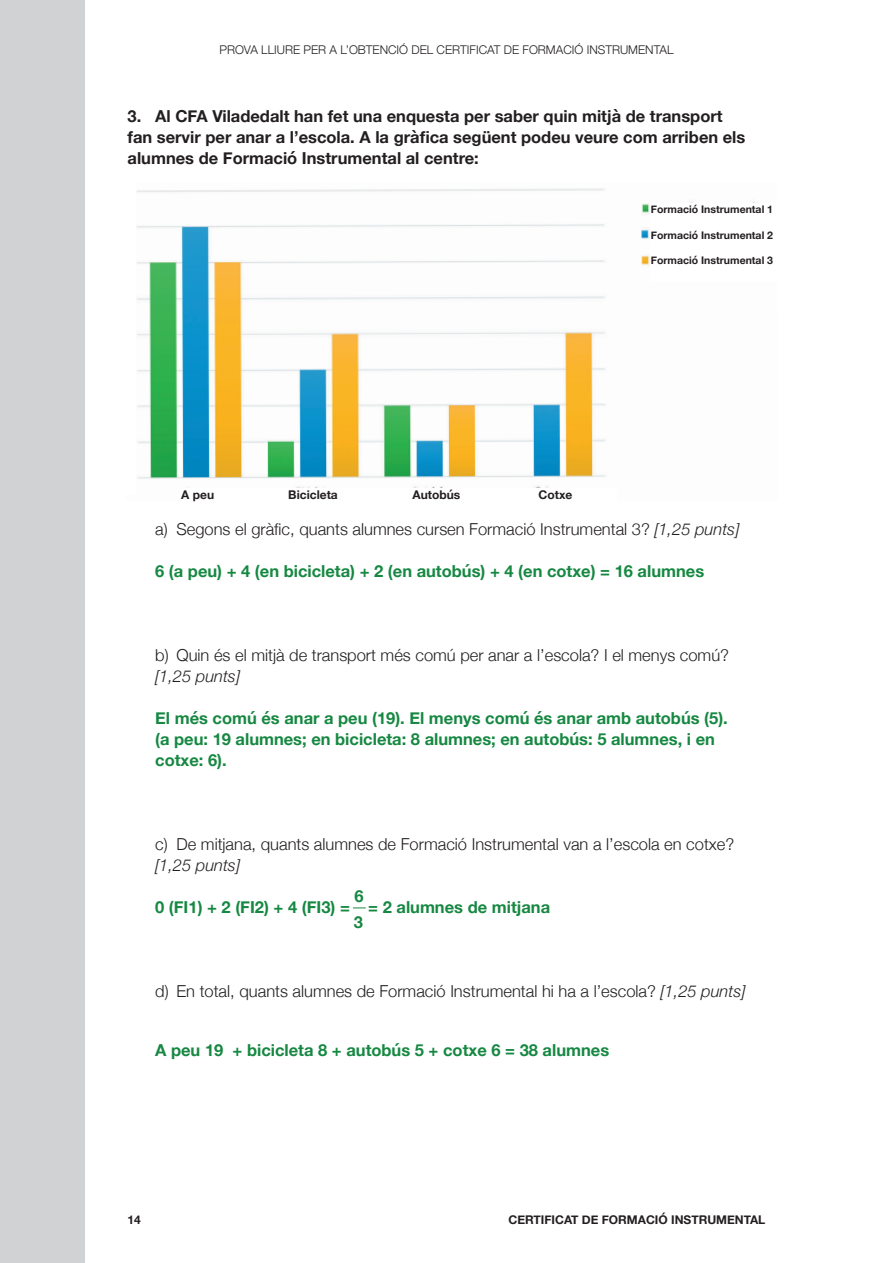
<style>
.page{position:relative;width:893px;height:1263px;background:#fff}
.page>*{position:absolute;margin:0;border:0;box-sizing:border-box;transform-origin:0 0}
.Subpregunta{font:300 16.5px/21px "Helvetica Neue";color:#231f20}
.Subpregunta-2{font:700 16.5px/21px "Helvetica Neue";color:#168842}
.Pregunta{font:700 16.5px/21px "Helvetica Neue";color:#231f20}
.t1{font:300 12px "Helvetica Neue";color:#231f20}
.t2{font:700 12px "Helvetica Neue";color:#231f20}
.t3{font:700 10.5px "Helvetica Neue";color:#231f20}
.s1{font-style:italic}
</style>
<div class="page">
<div style="left:0;top:0;width:85px;height:1263px;background:#d1d2d4"></div>
<img style="left:136px;top:188px;width:619px;height:299px">
<svg style="left:353px;top:907px;width:13px;height:1px"></svg>
<div style="left:651px;top:203px;width:129px;height:78px;background:#fff"></div>
<p class="t1" style="left:219px;top:40px;width:456px">PROVA LLIURE PER A L’OBTENCIÓ DEL CERTIFICAT DE FORMACIÓ INSTRUMENTAL</p>
<p class="Pregunta" style="left:128px;top:106px;width:619px">3. Al CFA Viladedalt han fet una enquesta per saber quin mitjà de transport fan servir per anar a l’escola. A la gràfica següent podeu veure com arriben els alumnes de Formació Instrumental al centre:</p>
<p class="t3" style="left:651px;top:201px;width:124px">Formació Instrumental 1</p>
<p class="t3" style="left:651px;top:227px;width:124px">Formació Instrumental 2</p>
<p class="t3" style="left:651px;top:252px;width:124px">Formació Instrumental 3</p>
<p class="t2" style="left:181px;top:485px;width:34px">A peu</p>
<p class="t2" style="left:288px;top:485px;width:51px">Bicicleta</p>
<p class="t2" style="left:412px;top:485px;width:49px">Autobús</p>
<p class="t2" style="left:539px;top:485px;width:35px">Cotxe</p>
<p class="Subpregunta" style="left:155px;top:517px;width:585px">a) Segons el gràfic, quants alumnes cursen Formació Instrumental 3? <span class="s1">[1,25 punts]</span></p>
<p class="Subpregunta-2" style="left:155px;top:561px;width:550px">6 (a peu) + 4 (en bicicleta) + 2 (en autobús) + 4 (en cotxe) = 16 alumnes</p>
<p class="Subpregunta" style="left:155px;top:643px;width:575px">b) Quin és el mitjà de transport més comú per anar a l’escola? I el menys comú? <span class="s1">[1,25 punts]</span></p>
<p class="Subpregunta-2" style="left:155px;top:708px;width:574px">El més comú és anar a peu (19). El menys comú és anar amb autobús (5).</p>
<p class="Subpregunta-2" style="left:155px;top:729px;width:561px">(a peu: 19 alumnes; en bicicleta: 8 alumnes; en autobús: 5 alumnes, i en cotxe: 6).</p>
<p class="Subpregunta" style="left:155px;top:832px;width:581px">c) De mitjana, quants alumnes de Formació Instrumental van a l’escola en cotxe? <span class="s1">[1,25 punts]</span></p>
<p class="Subpregunta-2" style="left:155px;top:897px;width:196px">0 (FI1) + 2 (FI2) + 4 (FI3) =</p>
<p class="Subpregunta-2" style="left:354px;top:886px;width:11px">6</p>
<p class="Subpregunta-2" style="left:368px;top:897px;width:183px">= 2 alumnes de mitjana</p>
<p class="Subpregunta-2" style="left:354px;top:912px;width:11px">3</p>
<p class="Subpregunta" style="left:155px;top:979px;width:592px">d) En total, quants alumnes de Formació Instrumental hi ha a l’escola? <span class="s1">[1,25 punts]</span></p>
<p class="Subpregunta-2" style="left:155px;top:1040px;width:455px">A peu 19 + bicicleta 8 + autobús 5 + cotxe 6 = 38 alumnes</p>
<p class="t2" style="left:128px;top:1210px;width:15px">14</p>
<p class="t2" style="left:508px;top:1210px;width:258px">CERTIFICAT DE FORMACIÓ INSTRUMENTAL</p>
</div>
